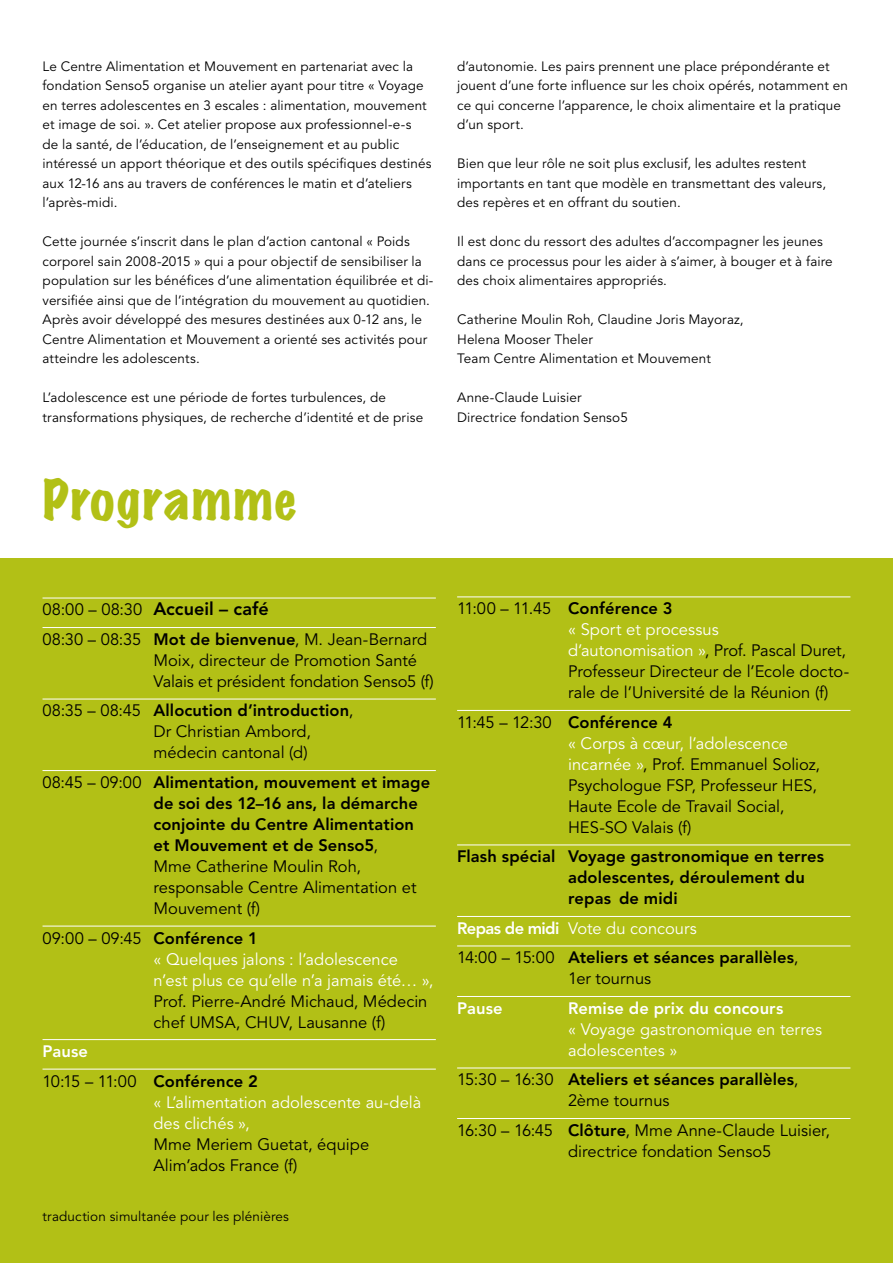
<style>
.page{position:relative;width:893px;height:1263px;background:#fff}
.page>*{position:absolute;margin:0;border:0;box-sizing:border-box;transform-origin:0 0}
.t1{font:expanded 49.5px "Marker Felt";letter-spacing:.045em;color:#b2c016}
.t2{font:800 18px "Avenir";color:#000}
.t3{font:16.5px/21px "Avenir";color:#000}
.t4{font:800 16.5px/21px "Avenir";letter-spacing:.005em;color:#000}
.t5{font:16.5px/21px "Avenir";color:#fff}
.t6{font:800 16.5px "Avenir";letter-spacing:.01em;color:#fff}
.t7{font:13.5px/19.5px "Avenir";letter-spacing:.01em;color:#000}
.s1{font-weight:400;font-size:16.5px}
.s2{font-weight:800}
.s3{font-weight:400}
.s4{color:#000}
.s5{font-weight:800;color:#000}
.s6{font-weight:800;color:#fff}
.s7{color:#fff}
.s8{font-weight:400;color:#fff}
</style>
<div class="page">
<div style="left:0;top:558px;width:893px;height:705px;background:#b2c016"></div>
<hr style="left:43px;top:598px;width:393px;height:1px;background:#fff">
<hr style="left:43px;top:627px;width:393px;height:1px;background:#fff">
<hr style="left:43px;top:699px;width:393px;height:1px;background:#fff">
<hr style="left:43px;top:770px;width:393px;height:1px;background:#fff">
<hr style="left:43px;top:926px;width:393px;height:1px;background:#fff">
<hr style="left:43px;top:1039px;width:393px;height:1px;background:#fff">
<hr style="left:43px;top:1069px;width:393px;height:1px;background:#fff">
<hr style="left:457px;top:596px;width:393px;height:1px;background:#fff">
<hr style="left:457px;top:710px;width:393px;height:1px;background:#fff">
<hr style="left:457px;top:844px;width:393px;height:1px;background:#fff">
<hr style="left:457px;top:916px;width:393px;height:1px;background:#fff">
<hr style="left:457px;top:945px;width:393px;height:1px;background:#fff">
<hr style="left:457px;top:996px;width:393px;height:1px;background:#fff">
<hr style="left:457px;top:1067px;width:393px;height:1px;background:#fff">
<hr style="left:457px;top:1118px;width:393px;height:1px;background:#fff">
<p class="t7" style="left:43px;top:57px;width:391px">Le Centre Alimentation et Mouvement en partenariat avec la fondation Senso5 organise un atelier ayant pour titre « Voyage en terres adolescentes en 3 escales : alimentation, mouvement et image de soi. ». Cet atelier propose aux professionnel-e-s<br>de la santé, de l’éducation, de l’enseignement et au public intéressé un apport théorique et des outils spécifiques destinés aux 12-16 ans au travers de conférences le matin et d’ateliers l’après-midi.</p>
<p class="t7" style="left:43px;top:232px;width:392px">Cette journée s’inscrit dans le plan d’action cantonal « Poids corporel sain 2008-2015 » qui a pour objectif de sensibiliser la population sur les bénéfices d’une alimentation équilibrée et di&shy;versifiée ainsi que de l’intégration du mouvement au quotidien.<br>Après avoir développé des mesures destinées aux 0-12 ans, le Centre Alimentation et Mouvement a orienté ses activités pour atteindre les adolescents.</p>
<p class="t7" style="left:43px;top:388px;width:382px">L’adolescence est une période de fortes turbulences, de transformations physiques, de recherche d’identité et de prise</p>
<h1 class="t1" style="left:43px;top:461px;width:255px">Programme</h1>
<p class="t7" style="left:457px;top:57px;width:392px">d’autonomie. Les pairs prennent une place prépondérante et jouent d’une forte influence sur les choix opérés, notamment en ce qui concerne l’apparence, le choix alimentaire et la pratique d’un sport.</p>
<p class="t7" style="left:457px;top:154px;width:370px">Bien que leur rôle ne soit plus exclusif, les adultes restent importants en tant que modèle en transmettant des valeurs, des repères et en offrant du soutien.</p>
<p class="t7" style="left:457px;top:232px;width:377px">Il est donc du ressort des adultes d’accompagner les jeunes dans ce processus pour les aider à s’aimer, à bouger et à faire des choix alimentaires appropriés.</p>
<p class="t7" style="left:457px;top:310px;width:288px">Catherine Moulin Roh, Claudine Joris Mayoraz,<br>Helena Mooser Theler<br>Team Centre Alimentation et Mouvement</p>
<p class="t7" style="left:457px;top:388px;width:172px">Anne-Claude Luisier<br>Directrice fondation Senso5</p>
<h2 class="t2" style="left:43px;top:598px;width:228px"><span class="s1">08:00 – 08:30</span> Accueil – café</h2>
<p class="t3" style="left:153px;top:629px;width:282px;text-indent:-111px">08:30 – 08:35 <span class="s2">Mot de bienvenue</span>, M. Jean-Bernard<br>Moix, directeur de Promotion Santé<br>Valais et président fondation Senso5 (f)</p>
<p class="t3" style="left:153px;top:701px;width:201px;text-indent:-111px">08:35 – 08:45 <span class="s2">Allocution d’introduction</span>,<br>Dr Christian Ambord, médecin cantonal (d)</p>
<p class="t4" style="left:153px;top:772px;width:278px;text-indent:-111px"><span class="s3">08:45 – 09:00</span> Alimentation, mouvement et image de soi des 12–16 ans, la démarche conjointe du Centre Alimentation et Mouvement et de Senso5<span class="s3">,<br>Mme Catherine Moulin Roh, responsable Centre Alimentation et<br>Mouvement (f)</span></p>
<p class="t5" style="left:153px;top:928px;width:281px;text-indent:-111px"><span class="s4">09:00 – 09:45</span> <span class="s5">Conférence 1<br></span>« Quelques jalons : l’adolescence n’est plus ce qu’elle n’a jamais été… »,</p>
<p class="t3" style="left:153px;top:991px;width:275px">Prof. Pierre-André Michaud, Médecin chef UMSA, CHUV, Lausanne (f)</p>
<p class="t3" style="left:42px;top:1037px;width:217px;line-height:29.5px"><span class="s6">Pause<br></span>10:15 – 11:00 <span class="s2">Conférence 2</span></p>
<p class="t5" style="left:153px;top:1092px;width:269px">« L’alimentation adolescente au-delà des clichés »,</p>
<p class="t3" style="left:153px;top:1134px;width:217px">Mme Meriem Guetat, équipe<br>Alim’ados France (f)</p>
<p class="t7" style="left:43px;top:1207px;width:248px">traduction simultanée pour les plénières</p>
<p class="t3" style="left:568px;top:599px;width:283px;text-indent:-111px">11:00 – 11.45 <span class="s2">Conférence 3<br></span><span class="s7">« Sport et processus<br>d’autonomisation »</span>, Prof. Pascal Duret, Professeur Directeur de l’Ecole docto&shy;rale de l’Université de la Réunion (f)</p>
<p class="t3" style="left:568px;top:712px;width:254px;text-indent:-111px">11:45 – 12:30 <span class="s2">Conférence 4<br></span><span class="s7">« Corps à cœur, l’adolescence incarnée »</span>, Prof. Emmanuel Solioz,<br>Psychologue FSP, Professeur HES,<br>Haute Ecole de Travail Social,<br>HES-SO Valais (f)</p>
<p class="t4" style="left:568px;top:846px;width:258px;text-indent:-111px">Flash spécial Voyage gastronomique en terres adolescentes, déroulement du repas de midi</p>
<p class="t4" style="left:457px;top:913px;width:343px;line-height:29.5px"><span class="s7">Repas de midi</span> <span class="s8">Vote du concours<br></span><span class="s3">14:00 – 15:00</span> Ateliers et séances parallèles<span class="s3">,</span></p>
<p class="t3" style="left:568px;top:969px;width:85px">1er tournus</p>
<p class="t6" style="left:457px;top:998px;width:47px">Pause</p>
<p class="t6" style="left:568px;top:998px;width:217px">Remise de prix du concours</p>
<p class="t5" style="left:568px;top:1019px;width:255px">« Voyage gastronomique en terres adolescentes »</p>
<p class="t4" style="left:568px;top:1069px;width:232px;text-indent:-111px"><span class="s3">15:30 – 16:30</span> Ateliers et séances parallèles<span class="s3">,<br>2ème tournus</span></p>
<p class="t3" style="left:568px;top:1120px;width:264px;text-indent:-111px">16:30 – 16:45 <span class="s2">Clôture</span>, Mme Anne-Claude Luisier, directrice fondation Senso5</p>
</div>
